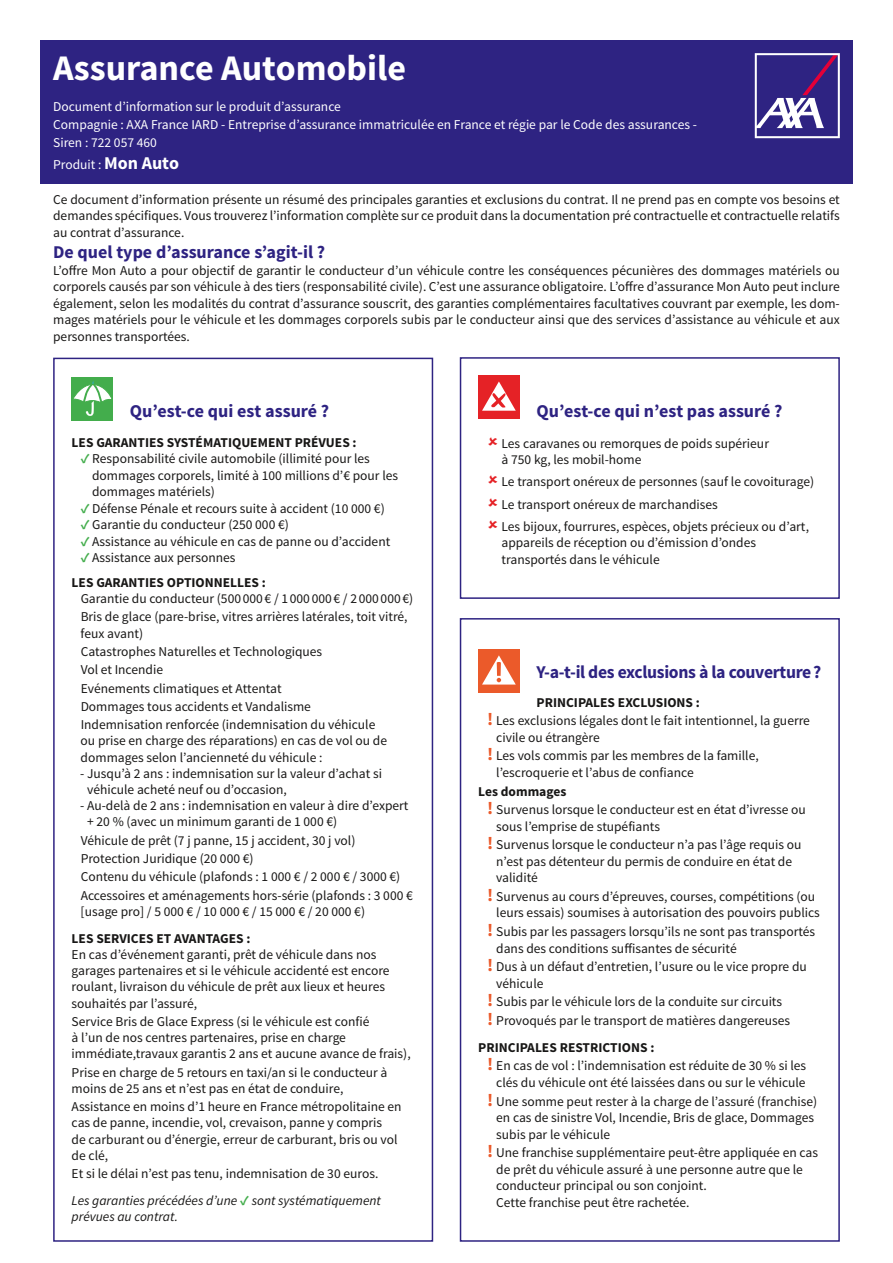
<style>
.page{position:relative;width:893px;height:1263px;background:#fff}
.page>*{position:absolute;margin:0;border:0;box-sizing:border-box;transform-origin:0 0}
.t1{font:700 36px "Source Sans Pro";color:#fff}
.t2{font:700 18px "Source Sans Pro";color:#2e2382}
.t3{font:700 18px "Source Sans Pro";letter-spacing:-.02em;color:#2e2382}
.t4{font:13.5px/16.5px "Source Sans Pro";color:#181716}
.t5{font:13.5px/18px "Source Sans Pro";color:#fff}
.t6{font:700 13.5px "Source Sans Pro";color:#181716}
.t7{font:italic 13.5px/16.2px "Source Sans Pro";color:#181716}
.s1{font-weight:700;font-size:18px}
.s2{font-weight:700;color:#43ad4c}
.s3{font-weight:700;font-style:normal;color:#43ad4c}
.s4{font-weight:700;font-size:18px;color:#eb5a2a}
</style>
<div class="page">
<div style="left:40px;top:40px;width:813px;height:144px;background:#2e2382"></div>
<div style="left:53px;top:358px;width:380px;height:884px;border:2px solid #2e2382"></div>
<div style="left:460px;top:357px;width:380px;height:242px;border:2px solid #2e2382"></div>
<div style="left:460px;top:618px;width:380px;height:624px;border:2px solid #2e2382"></div>
<div style="left:72px;top:377px;width:41px;height:43px;background:#43ad4c"></div>
<svg style="left:73px;top:380px;width:39px;height:36px"></svg>
<div style="left:478px;top:376px;width:41px;height:43px;background:#e52226"></div>
<svg style="left:482px;top:381px;width:34px;height:30px"></svg>
<div style="left:478px;top:649px;width:41px;height:44px;background:#eb5a2a"></div>
<svg style="left:482px;top:655px;width:34px;height:29px"></svg>
<svg style="left:755px;top:53px;width:85px;height:85px"></svg>
<p class="t1" style="left:53px;top:45px;width:354px">Assurance Automobile</p>
<p class="t5" style="left:53px;top:98px;width:645px">Document d’information sur le produit d’assurance<br>Compagnie : AXA France IARD - Entreprise d’assurance immatriculée en France et régie par le Code des assurances -<br>Siren : 722 057 460</p>
<p class="t5" style="left:53px;top:156px;width:127px">Produit : <span class="s1">Mon Auto</span></p>
<p class="t4" style="left:53px;top:191px;width:788px;text-align:justify">Ce document d’information présente un résumé des principales garanties et exclusions du contrat. Il ne prend pas en compte vos besoins et demandes spécifiques. Vous trouverez l’information complète sur ce produit dans la documentation pré contractuelle et contractuelle relatifs au contrat d’assurance.</p>
<p class="t2" style="left:53px;top:241px;width:274px">De quel type d’assurance s’agit-il ?</p>
<p class="t4" style="left:53px;top:262px;width:788px;text-align:justify">L’offre Mon Auto a pour objectif de garantir le conducteur d’un véhicule contre les conséquences pécunières des dommages matériels ou corporels causés par son véhicule à des tiers (responsabilité civile). C’est une assurance obligatoire. L’offre d’assurance Mon Auto peut inclure également, selon les modalités du contrat d’assurance souscrit, des garanties complémentaires facultatives couvrant par exemple, les dom&shy;mages matériels pour le véhicule et les dommages corporels subis par le conducteur ainsi que des services d’assistance au véhicule et aux personnes transportées.</p>
<p class="t2" style="left:130px;top:400px;width:201px">Qu’est-ce qui est assuré ?</p>
<p class="t6" style="left:72px;top:433px;width:287px">LES GARANTIES SYSTÉMATIQUEMENT PRÉVUES :</p>
<p class="t4" style="left:92px;top:451px;width:307px;text-indent:-11px"><span class="s2">✓</span> Responsabilité civile automobile (illimité pour les dommages corporels, limité à 100 millions d’€ pour les dommages matériels)</p>
<p class="t4" style="left:81px;top:500px;width:306px"><span class="s2">✓</span> Défense Pénale et recours suite à accident (10 000 €)</p>
<p class="t4" style="left:81px;top:517px;width:210px"><span class="s2">✓</span> Garantie du conducteur (250 000 €)</p>
<p class="t4" style="left:81px;top:533px;width:311px"><span class="s2">✓</span> Assistance au véhicule en cas de panne ou d’accident</p>
<p class="t4" style="left:81px;top:550px;width:156px"><span class="s2">✓</span> Assistance aux personnes</p>
<p class="t6" style="left:72px;top:574px;width:196px">LES GARANTIES OPTIONNELLES :</p>
<p class="t4" style="left:81px;top:590px;width:334px">Garantie du conducteur (500 000 € / 1 000 000 € / 2 000 000 €)</p>
<p class="t4" style="left:81px;top:609px;width:328px">Bris de glace (pare-brise, vitres arrières latérales, toit vitré, feux avant)</p>
<p class="t4" style="left:81px;top:643px;width:243px">Catastrophes Naturelles et Technologiques</p>
<p class="t4" style="left:81px;top:662px;width:84px">Vol et Incendie</p>
<p class="t4" style="left:81px;top:680px;width:202px">Evénements climatiques et Attentat</p>
<p class="t4" style="left:81px;top:698px;width:232px">Dommages tous accidents et Vandalisme</p>
<p class="t4" style="left:81px;top:717px;width:308px">Indemnisation renforcée (indemnisation du véhicule ou prise en charge des réparations) en cas de vol ou de dommages selon l’ancienneté du véhicule :</p>
<p class="t4" style="left:87px;top:765px;width:296px;text-indent:-7px">- Jusqu’à 2 ans : indemnisation sur la valeur d’achat si véhicule acheté neuf ou d’occasion,</p>
<p class="t4" style="left:87px;top:798px;width:323px;text-indent:-7px">- Au-delà de 2 ans : indemnisation en valeur à dire d’expert + 20 % (avec un minimum garanti de 1 000 €)</p>
<p class="t4" style="left:81px;top:832px;width:276px">Véhicule de prêt (7 j panne, 15 j accident, 30 j vol)</p>
<p class="t4" style="left:81px;top:850px;width:174px">Protection Juridique (20 000 €)</p>
<p class="t4" style="left:81px;top:869px;width:321px">Contenu du véhicule (plafonds : 1 000 € / 2 000 € / 3000 €)</p>
<p class="t4" style="left:81px;top:887px;width:334px">Accessoires et aménagements hors-série (plafonds : 3 000 € [usage pro] / 5 000 € / 10 000 € / 15 000 € / 20 000 €)</p>
<p class="t6" style="left:72px;top:929px;width:180px">LES SERVICES ET AVANTAGES :</p>
<p class="t4" style="left:72px;top:946px;width:319px">En cas d’événement garanti, prêt de véhicule dans nos garages partenaires et si le véhicule accidenté est encore roulant, livraison du véhicule de prêt aux lieux et heures souhaités par l’assuré,</p>
<p class="t4" style="left:72px;top:1013px;width:341px">Service Bris de Glace Express (si le véhicule est confié<br>à l’un de nos centres partenaires, prise en charge immédiate,travaux garantis 2 ans et aucune avance de frais),</p>
<p class="t4" style="left:72px;top:1064px;width:317px">Prise en charge de 5 retours en taxi/an si le conducteur à moins de 25 ans et n’est pas en état de conduire,</p>
<p class="t4" style="left:72px;top:1099px;width:331px">Assistance en moins d’1 heure en France métropolitaine en cas de panne, incendie, vol, crevaison, panne y compris<br>de carburant ou d’énergie, erreur de carburant, bris ou vol de clé,</p>
<p class="t4" style="left:72px;top:1165px;width:308px">Et si le délai n’est pas tenu, indemnisation de 30 euros.</p>
<p class="t7" style="left:72px;top:1192px;width:311px">Les garanties précédées d’une <span class="s3">✓</span> sont systématiquement prévues au contrat.</p>
<p class="t2" style="left:536px;top:399px;width:248px">Qu’est-ce qui n’est pas assuré ?</p>
<p class="t4" style="left:501px;top:435px;width:269px">Les caravanes ou remorques de poids supérieur à 750 kg, les mobil-home</p>
<p class="t4" style="left:501px;top:474px;width:314px">Le transport onéreux de personnes (sauf le covoiturage)</p>
<p class="t4" style="left:501px;top:496px;width:218px">Le transport onéreux de marchandises</p>
<p class="t4" style="left:501px;top:518px;width:309px">Les bijoux, fourrures, espèces, objets précieux ou d’art, appareils de réception ou d’émission d’ondes transportés dans le véhicule</p>
<p class="t3" style="left:536px;top:660px;width:286px">Y-a-t-il des exclusions à la couverture?</p>
<p class="t6" style="left:536px;top:693px;width:165px">PRINCIPALES EXCLUSIONS :</p>
<p class="t4" style="left:496px;top:713px;width:315px;text-indent:-9px"><span class="s4">!</span> Les exclusions légales dont le fait intentionnel, la guerre civile ou étrangère</p>
<p class="t4" style="left:496px;top:748px;width:264px;text-indent:-9px"><span class="s4">!</span> Les vols commis par les membres de la famille, l’escroquerie et l’abus de confiance</p>
<p class="t6" style="left:478px;top:782px;width:90px">Les dommages</p>
<p class="t4" style="left:496px;top:802px;width:311px;text-indent:-9px"><span class="s4">!</span> Survenus lorsque le conducteur est en état d’ivresse ou sous l’emprise de stupéfiants</p>
<p class="t4" style="left:496px;top:837px;width:307px;text-indent:-9px"><span class="s4">!</span> Survenus lorsque le conducteur n’a pas l’âge requis ou n’est pas détenteur du permis de conduire en état de validité</p>
<p class="t4" style="left:496px;top:888px;width:325px;text-indent:-9px"><span class="s4">!</span> Survenus au cours d’épreuves, courses, compétitions (ou leurs essais) soumises à autorisation des pouvoirs publics</p>
<p class="t4" style="left:496px;top:923px;width:321px;text-indent:-9px"><span class="s4">!</span> Subis par les passagers lorsqu’ils ne sont pas transportés dans des conditions suffisantes de sécurité</p>
<p class="t4" style="left:496px;top:959px;width:312px;text-indent:-9px"><span class="s4">!</span> Dus à un défaut d’entretien, l’usure ou le vice propre du véhicule</p>
<p class="t4" style="left:487px;top:994px;width:296px"><span class="s4">!</span> Subis par le véhicule lors de la conduite sur circuits</p>
<p class="t4" style="left:487px;top:1012px;width:304px"><span class="s4">!</span> Provoqués par le transport de matières dangereuses</p>
<p class="t6" style="left:478px;top:1039px;width:178px">PRINCIPALES RESTRICTIONS :</p>
<p class="t4" style="left:487px;top:1058px;width:320px;text-align:right"><span class="s4">!</span> En cas de vol : l’indemnisation est réduite de 30 % si les clés du véhicule ont été laissées dans ou sur le véhicule</p>
<p class="t4" style="left:496px;top:1093px;width:323px;text-indent:-9px"><span class="s4">!</span> Une somme peut rester à la charge de l’assuré (franchise) en cas de sinistre Vol, Incendie, Bris de glace, Dommages subis par le véhicule</p>
<p class="t4" style="left:496px;top:1145px;width:323px;text-indent:-9px"><span class="s4">!</span> Une franchise supplémentaire peut-être appliquée en cas de prêt du véhicule assuré à une personne autre que le conducteur principal ou son conjoint.<br>Cette franchise peut être rachetée.</p>
</div>
